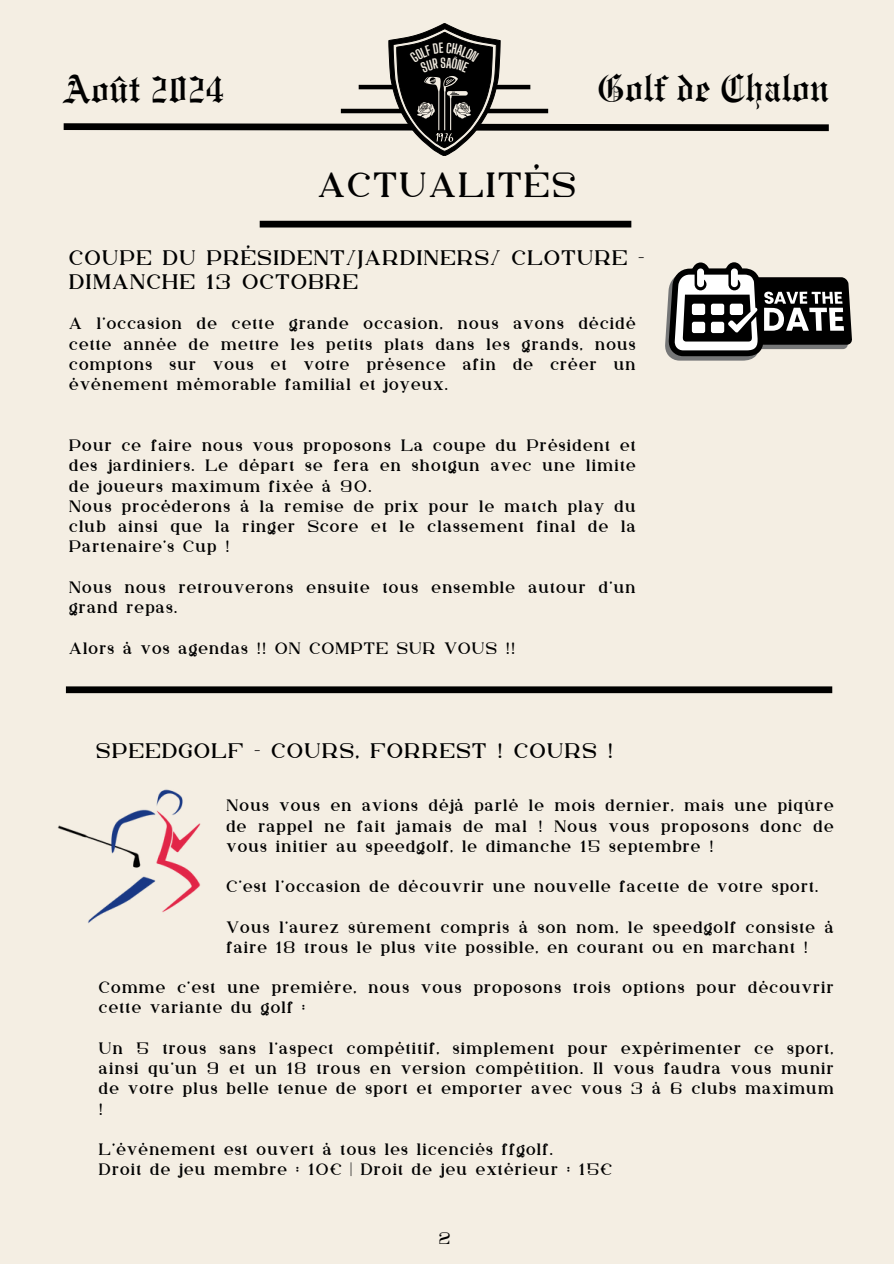
<style>
.page{position:relative;width:894px;height:1264px;background:#fff}
.page>*{position:absolute;margin:0;border:0;box-sizing:border-box;transform-origin:0 0}
.t1{font:40.5px "Engravers Old English BT";letter-spacing:.005em;color:#000}
.t2{font:34.95px "Kuchek";letter-spacing:.075em;color:#000}
.t3{font:21px/23.7px "Kuchek";letter-spacing:.075em;color:#000}
.t4{font:16.5px/20.2px "Kuchek";letter-spacing:.075em;color:#000}
</style>
<div class="page">
<div style="left:0;top:0;width:893px;height:1263px;background:#f4eee3"></div>
<div style="left:259px;top:221px;width:372px;height:6px;background:#000"></div>
<img style="left:57px;top:789px;width:144px;height:134px">
<div style="left:66px;top:686px;width:766px;height:7px;background:#000"></div>
<svg style="left:665px;top:262px;width:187px;height:98px"></svg>
<svg style="left:63px;top:24px;width:766px;height:132px"></svg>
<h1 class="t1" style="left:64px;top:65px;width:162px">Août 2024</h1>
<h1 class="t1" style="left:597px;top:65px;width:232px">Golf de Chalon</h1>
<h2 class="t2" style="left:318px;top:160px;width:259px">ACTUALITÉS</h2>
<p class="t3" style="left:69px;top:247px;width:576px">COUPE DU PRÉSIDENT/JARDINERS/ CLOTURE -<br>DIMANCHE 13 OCTOBRE</p>
<p class="t4" style="left:69px;top:314px;width:567px;text-align:justify">A l’occasion de cette grande occasion, nous avons décidé cette année de mettre les petits plats dans les grands, nous comptons sur vous et votre présence afin de créer un événement mémorable familial et joyeux.</p>
<p class="t4" style="left:69px;top:436px;width:567px">Pour ce faire nous vous proposons La coupe du Président et des jardiniers. Le départ se fera en shotgun avec une limite de joueurs maximum fixée à 90.<br>Nous procéderons à la remise de prix pour le match play du club ainsi que la ringer Score et le classement final de la Partenaire’s Cup !</p>
<p class="t4" style="left:69px;top:578px;width:567px">Nous nous retrouverons ensuite tous ensemble autour d’un grand repas.</p>
<p class="t4" style="left:69px;top:638px;width:447px">Alors à vos agendas !! ON COMPTE SUR VOUS !!</p>
<p class="t3" style="left:96px;top:739px;width:518px">SPEEDGOLF - COURS, FORREST ! COURS !</p>
<p class="t4" style="left:226px;top:796px;width:608px;text-align:justify">Nous vous en avions déjà parlé le mois dernier, mais une piqûre de rappel ne fait jamais de mal ! Nous vous proposons donc de vous initier au speedgolf, le dimanche 15 septembre !</p>
<p class="t4" style="left:226px;top:877px;width:593px">C’est l’occasion de découvrir une nouvelle facette de votre sport.</p>
<p class="t4" style="left:226px;top:918px;width:608px">Vous l’aurez sûrement compris à son nom, le speedgolf consiste à faire 18 trous le plus vite possible, en courant ou en marchant !</p>
<p class="t4" style="left:99px;top:978px;width:736px">Comme c’est une première, nous vous proposons trois options pour découvrir cette variante du golf :</p>
<p class="t4" style="left:99px;top:1038px;width:736px;text-align:justify">Un 5 trous sans l’aspect compétitif, simplement pour expérimenter ce sport, ainsi qu’un 9 et un 18 trous en version compétition. Il vous faudra vous munir de votre plus belle tenue de sport et emporter avec vous 3 à 6 clubs maximum !</p>
<p class="t4" style="left:99px;top:1140px;width:514px">L’évènement est ouvert à tous les licenciés ffgolf.<br>Droit de jeu membre : 10€ | Droit de jeu extérieur : 15€</p>
<p class="t4" style="left:438px;top:1228px;width:14px">2</p>
</div>
